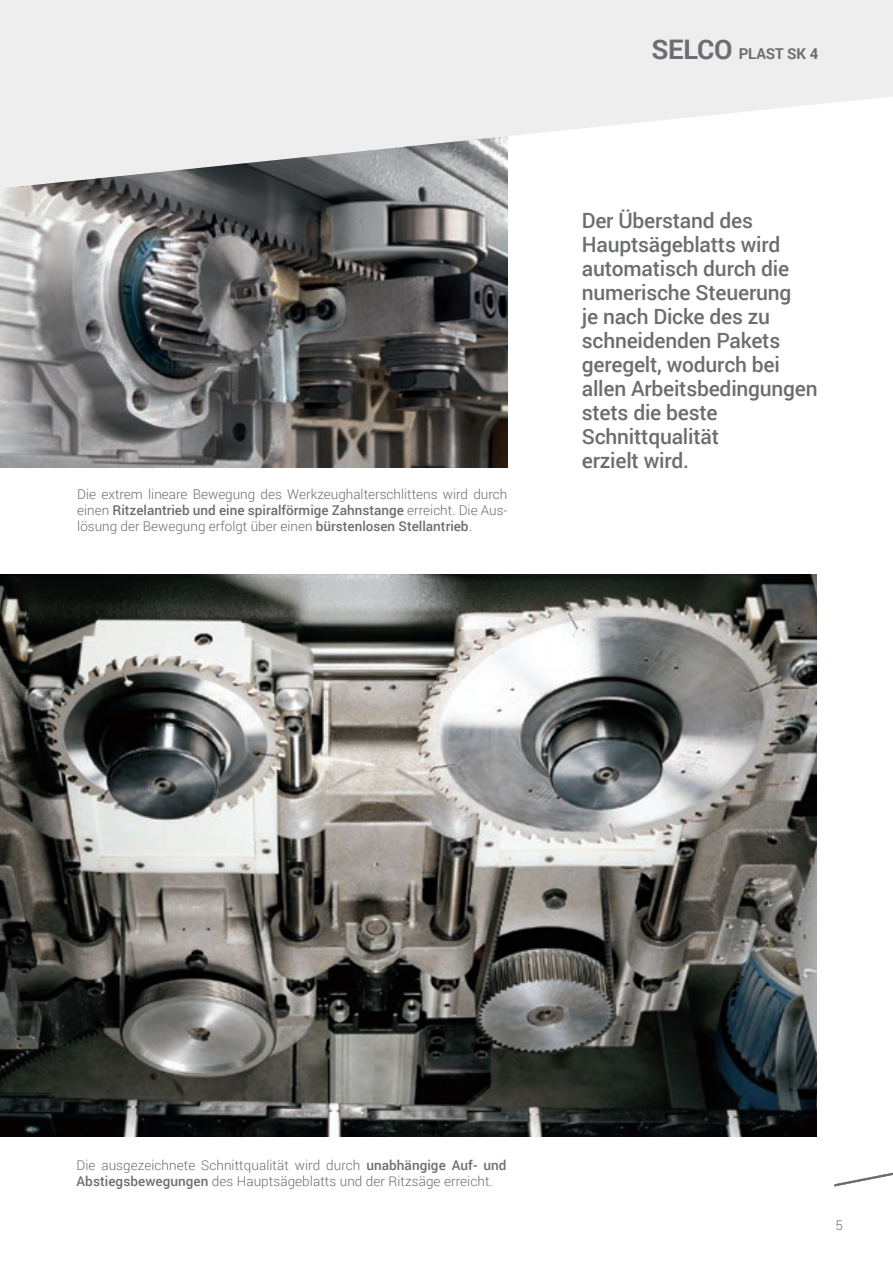
<style>
.page{position:relative;width:893px;height:1263px;background:#fff}
.page>*{position:absolute;margin:0;border:0;box-sizing:border-box;transform-origin:0 0}
._2_SOTTOTITOLO_ROSSO{font:500 21px/24px "Roboto";letter-spacing:-.01em;color:#6c6d70}
.t1{font:700 15px "Roboto";letter-spacing:-.01em;color:#6c6d70}
.t2{font:300 13.5px/16.2px "Roboto";letter-spacing:.005em;color:#6c6d70;text-align:justify}
.s1{font-weight:500}
.s2{font-size:27px}
</style>
<div class="page">
<img style="left:0;top:188px;width:507px;height:280px">
<svg style="left:0;top:0;width:893px;height:188px;fill:#eeeeef"></svg>
<img style="left:0;top:574px;width:816px;height:562px">
<svg style="left:834px;top:1172px;width:59px;height:14px"></svg>
<p class="t2" style="left:77px;top:485px;width:432px">Die extrem lineare Bewegung des Werkzeughalterschlittens wird durch einen <span class="s1">Ritzelantrieb und eine spiralförmige Zahnstange</span> erreicht. Die Aus&shy;lösung der Bewegung erfolgt über einen <span class="s1">bürstenlosen Stellantrieb</span>.</p>
<p class="t1" style="left:651px;top:43px;width:168px"><span class="s2">SELCO</span> PLAST SK 4</p>
<p class="_2_SOTTOTITOLO_ROSSO" style="left:582px;top:207px;width:237px">Der Überstand des<br>Hauptsägeblatts wird automatisch durch die numerische Steuerung<br>je nach Dicke des zu schneidenden Pakets geregelt, wodurch bei allen Arbeitsbedingungen stets die beste<br>Schnittqualität<br>erzielt wird.</p>
<p class="t2" style="left:77px;top:1157px;width:432px">Die ausgezeichnete Schnittqualität wird durch <span class="s1">unabhängige Auf- und<br>Abstiegsbewegungen</span> des Hauptsägeblatts und der Ritzsäge erreicht.</p>
<p class="t2" style="left:836px;top:1216px;width:9px">5</p>
</div>
